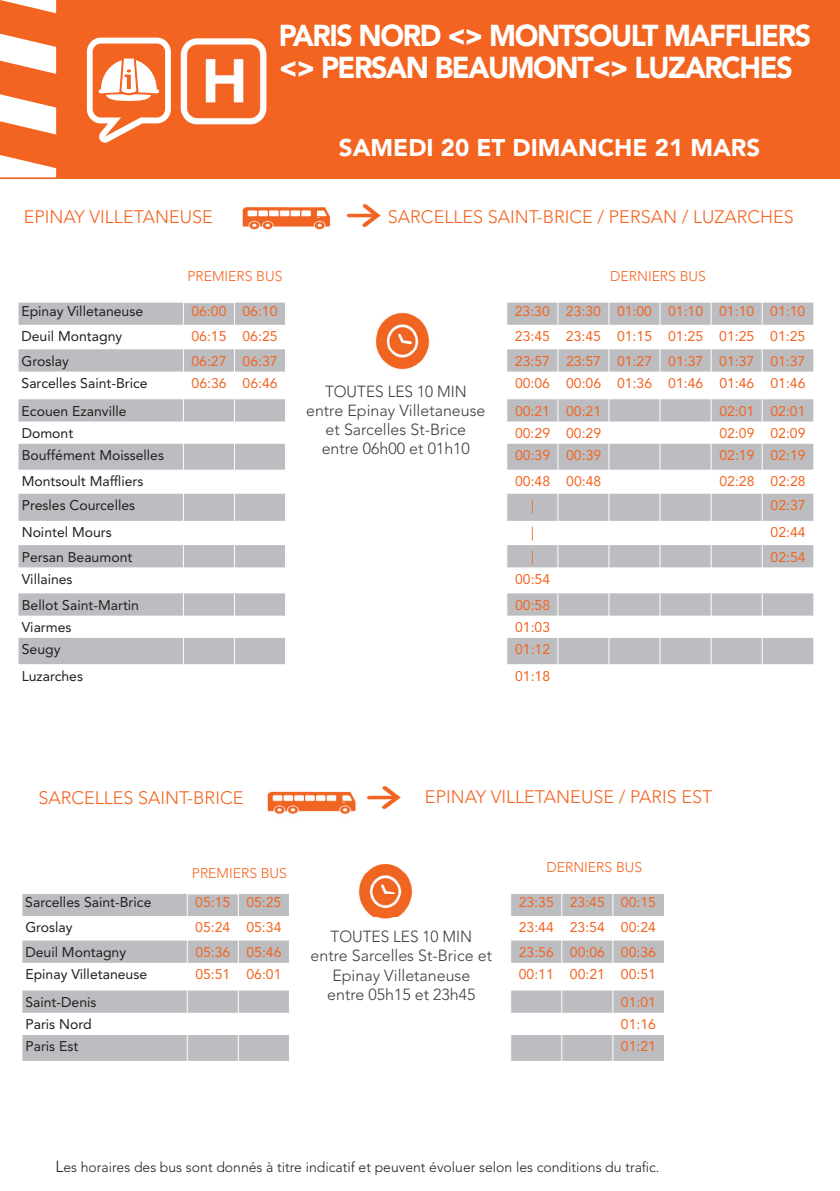
<style>
.page{position:relative;width:840px;height:1191px;background:#fff}
.page>*{position:absolute;margin:0;border:0;box-sizing:border-box;transform-origin:0 0}
.t1{font:900 30px/32px "Avenir LT Std";letter-spacing:-.05em;color:#fff;scale:.95 1}
.t2{font:900 24px "Avenir LT Std";color:#fff}
.t3{font:300 18px "Avenir LT Std";color:#f36421}
.t4{font:300 16px/19.2px "Avenir LT Std";color:#3e3e3f;text-align:center;scale:.96 1}
.t5{font:14px "Avenir LT Std";color:#f36421}
.t6{font:14px "Avenir LT Std";color:#231f20}
.t7{font:300 14px "Avenir LT Std";color:#231f20}
.t8{font:300 14px "Avenir LT Std";color:#f36421}
.t9{font:14px "Minion Pro";color:#f36421}
.s1{font-size:16px}
</style>
<div class="page">
<svg style="left:22px;top:894px;width:641px;height:167px;fill:#bcbdc0"></svg>
<svg style="left:561px;top:894px;width:1px;height:167px"></svg>
<svg style="left:612px;top:894px;width:1px;height:167px"></svg>
<svg style="left:187px;top:894px;width:1px;height:167px"></svg>
<svg style="left:238px;top:894px;width:1px;height:167px"></svg>
<img style="left:242px;top:207px;width:89px;height:23px">
<svg style="left:18px;top:302px;width:794px;height:363px"></svg>
<img style="left:346px;top:204px;width:35px;height:24px">
<img style="left:267px;top:791px;width:89px;height:23px">
<svg style="left:289px;top:864px;width:222px;height:197px"></svg>
<img style="left:366px;top:785px;width:35px;height:25px">
<div style="left:0;top:0;width:839px;height:179px;background:#f36421"></div>
<svg style="left:0;top:0;width:56px;height:177px"></svg>
<svg style="left:87px;top:38px;width:84px;height:105px"></svg>
<img style="left:180px;top:38px;width:87px;height:87px">
<h1 class="t1" style="left:279px;top:19px;width:561px">PARIS NORD &lt;&gt; MONTSOULT MAFFLIERS &lt;&gt; PERSAN BEAUMONT&lt;&gt; LUZARCHES</h1>
<h2 class="t2" style="left:339px;top:133px;width:422px">SAMEDI 20 ET DIMANCHE 21 MARS</h2>
<p class="t3" style="left:24px;top:206px;width:190px">EPINAY VILLETANEUSE</p>
<p class="t3" style="left:388px;top:206px;width:407px">SARCELLES SAINT-BRICE / PERSAN / LUZARCHES</p>
<p class="t8" style="left:187px;top:268px;width:96px">PREMIERS BUS</p>
<p class="t8" style="left:609px;top:268px;width:97px">DERNIERS BUS</p>
<p class="t6" style="left:21px;top:303px;width:123px">Epinay Villetaneuse</p>
<p class="t5" style="left:191px;top:303px;width:88px">06:00 06:10</p>
<p class="t5" style="left:514px;top:303px;width:292px">23:30 23:30 01:00 01:10 01:10 01:10</p>
<p class="t6" style="left:21px;top:328px;width:102px">Deuil Montagny</p>
<p class="t5" style="left:191px;top:328px;width:88px">06:15 06:25</p>
<p class="t5" style="left:514px;top:328px;width:292px">23:45 23:45 01:15 01:25 01:25 01:25</p>
<p class="t6" style="left:22px;top:353px;width:49px">Groslay</p>
<p class="t5" style="left:191px;top:353px;width:88px">06:27 06:37</p>
<p class="t5" style="left:514px;top:353px;width:292px">23:57 23:57 01:27 01:37 01:37 01:37</p>
<p class="t6" style="left:22px;top:375px;width:128px">Sarcelles Saint-Brice</p>
<p class="t5" style="left:191px;top:375px;width:88px">06:36 06:46</p>
<p class="t5" style="left:514px;top:375px;width:292px">00:06 00:06 01:36 01:46 01:46 01:46</p>
<p class="t6" style="left:22px;top:403px;width:106px">Ecouen Ezanville</p>
<p class="t5" style="left:514px;top:403px;width:88px">00:21 00:21</p>
<p class="t5" style="left:719px;top:403px;width:88px">02:01 02:01</p>
<p class="t6" style="left:22px;top:425px;width:53px">Domont</p>
<p class="t5" style="left:514px;top:425px;width:88px">00:29 00:29</p>
<p class="t5" style="left:719px;top:425px;width:88px">02:09 02:09</p>
<p class="t6" style="left:22px;top:447px;width:144px">Bouffément Moisselles</p>
<p class="t5" style="left:515px;top:447px;width:88px">00:39 00:39</p>
<p class="t5" style="left:719px;top:447px;width:88px">02:19 02:19</p>
<p class="t6" style="left:22px;top:473px;width:123px">Montsoult Maffliers</p>
<p class="t5" style="left:515px;top:473px;width:88px">00:48 00:48</p>
<p class="t5" style="left:719px;top:473px;width:88px">02:28 02:28</p>
<p class="t6" style="left:22px;top:497px;width:115px">Presles Courcelles</p>
<p class="t9" style="left:530px;top:496px;width:5px">|</p>
<p class="t5" style="left:770px;top:497px;width:37px">02:37</p>
<p class="t6" style="left:22px;top:524px;width:92px">Nointel Mours</p>
<p class="t9" style="left:530px;top:523px;width:5px">|</p>
<p class="t5" style="left:770px;top:524px;width:37px">02:44</p>
<p class="t6" style="left:22px;top:548px;width:112px">Persan Beaumont</p>
<p class="t9" style="left:530px;top:547px;width:5px">|</p>
<p class="t5" style="left:770px;top:548px;width:37px">02:54</p>
<p class="t6" style="left:22px;top:571px;width:52px">Villaines</p>
<p class="t5" style="left:515px;top:571px;width:37px">00:54</p>
<p class="t6" style="left:22px;top:597px;width:119px">Bellot Saint-Martin</p>
<p class="t5" style="left:515px;top:597px;width:37px">00:58</p>
<p class="t6" style="left:22px;top:619px;width:51px">Viarmes</p>
<p class="t5" style="left:515px;top:619px;width:37px">01:03</p>
<p class="t6" style="left:22px;top:641px;width:40px">Seugy</p>
<p class="t5" style="left:515px;top:641px;width:37px">01:12</p>
<p class="t6" style="left:22px;top:667px;width:63px">Luzarches</p>
<p class="t5" style="left:515px;top:667px;width:37px">01:18</p>
<p class="t4" style="left:306px;top:382px;width:188px">TOUTES LES 10 MIN entre Epinay Villetaneuse et Sarcelles St-Brice entre 06h00 et 01h10</p>
<p class="t3" style="left:38px;top:787px;width:206px">SARCELLES SAINT-BRICE</p>
<p class="t3" style="left:425px;top:786px;width:289px">EPINAY VILLETANEUSE / PARIS EST</p>
<p class="t8" style="left:192px;top:865px;width:96px">PREMIERS BUS</p>
<p class="t8" style="left:546px;top:859px;width:97px">DERNIERS BUS</p>
<p class="t6" style="left:25px;top:894px;width:128px">Sarcelles Saint-Brice</p>
<p class="t5" style="left:195px;top:894px;width:88px">05:15 05:25</p>
<p class="t5" style="left:518px;top:894px;width:139px">23:35 23:45 00:15</p>
<p class="t6" style="left:25px;top:919px;width:49px">Groslay</p>
<p class="t5" style="left:195px;top:919px;width:88px">05:24 05:34</p>
<p class="t5" style="left:518px;top:919px;width:139px">23:44 23:54 00:24</p>
<p class="t6" style="left:25px;top:944px;width:102px">Deuil Montagny</p>
<p class="t5" style="left:195px;top:944px;width:88px">05:36 05:46</p>
<p class="t5" style="left:518px;top:944px;width:139px">23:56 00:06 00:36</p>
<p class="t6" style="left:25px;top:966px;width:123px">Epinay Villetaneuse</p>
<p class="t5" style="left:195px;top:966px;width:88px">05:51 06:01</p>
<p class="t5" style="left:518px;top:966px;width:139px">00:11 00:21 00:51</p>
<p class="t6" style="left:25px;top:994px;width:73px">Saint-Denis</p>
<p class="t5" style="left:620px;top:994px;width:37px">01:01</p>
<p class="t6" style="left:25px;top:1016px;width:68px">Paris Nord</p>
<p class="t5" style="left:620px;top:1016px;width:37px">01:16</p>
<p class="t6" style="left:25px;top:1038px;width:54px">Paris Est</p>
<p class="t5" style="left:620px;top:1038px;width:37px">01:21</p>
<p class="t4" style="left:310px;top:927px;width:190px">TOUTES LES 10 MIN entre Sarcelles St-Brice et<br>Epinay Villetaneuse<br>entre 05h15 et 23h45</p>
<p class="t7" style="left:55px;top:1158px;width:605px"><span class="s1">L</span>es horaires des bus sont donnés à titre indicatif et peuvent évoluer selon les conditions du trafic.</p>
</div>
